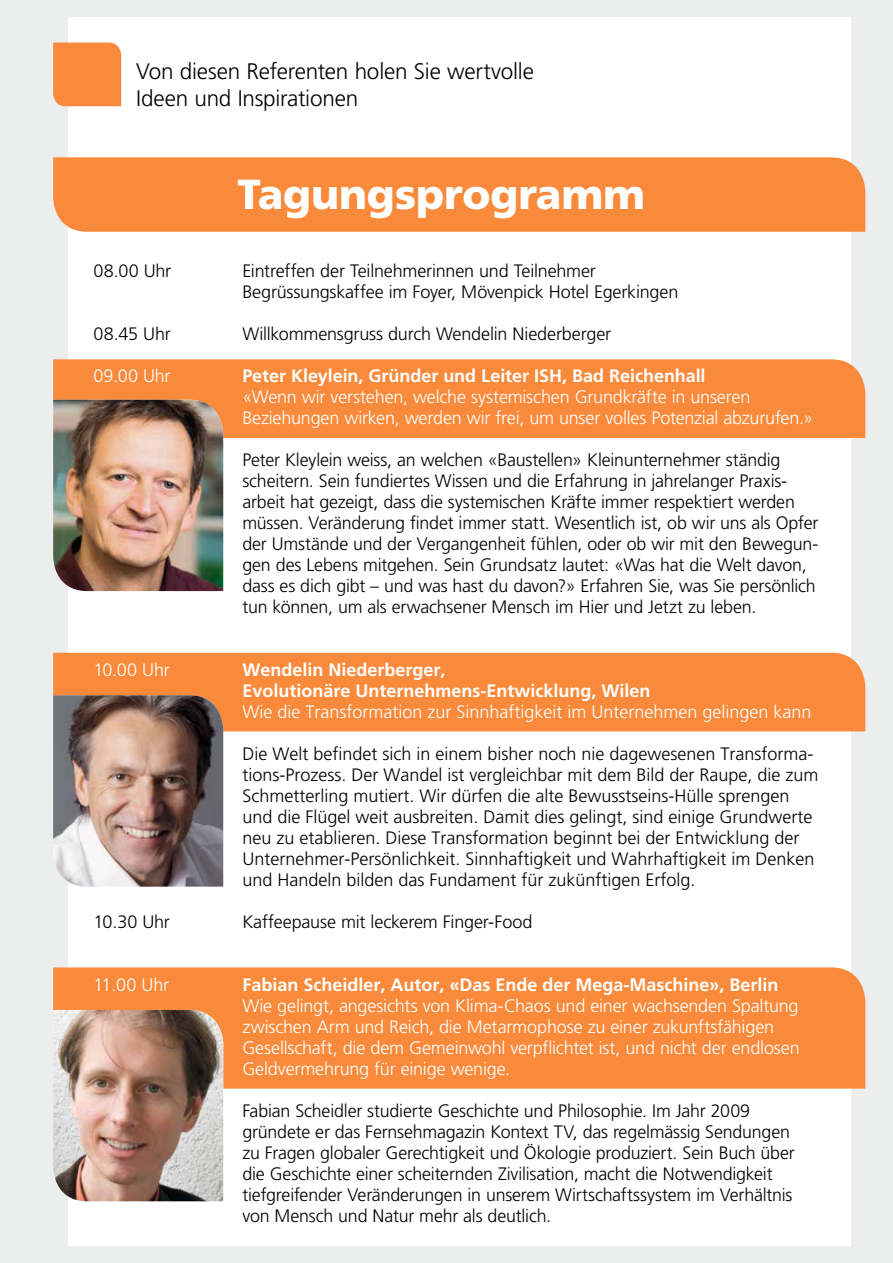
<style>
.page{position:relative;width:893px;height:1263px;background:#eceded}
.page>*{position:absolute;margin:0;border:0;box-sizing:border-box;transform-origin:0 0}
.t1{font:900 42px "Frutiger LT Std";letter-spacing:-.005em;color:#fff}
.t2{font:300 22.5px/27px "Frutiger LT Std";letter-spacing:-.01em;color:#000}
.t3{font:300 18px/21px "Frutiger LT Std";letter-spacing:-.005em;color:#000}
.t4{font:300 18px/21px "Frutiger LT Std";letter-spacing:-.01em;color:#fff}
.t5{font:700 18px/21px "Frutiger LT Std";color:#fff}
</style>
<div class="page">
<div style="left:68px;top:17px;width:782px;height:1228px;background:#fff"></div>
<div style="left:53px;top:157px;width:812px;height:75px;background:#fa8a3b"></div>
<div style="left:53px;top:359px;width:812px;height:79px;background:#fa8a3b"></div>
<div style="left:53px;top:653px;width:812px;height:78px;background:#fa8a3b"></div>
<div style="left:53px;top:967px;width:812px;height:122px;background:#fa8a3b"></div>
<div style="left:53px;top:43px;width:68px;height:63px;background:#fa8a3b"></div>
<img style="left:53px;top:400px;width:170px;height:191px">
<img style="left:53px;top:695px;width:170px;height:192px">
<img style="left:53px;top:1010px;width:170px;height:191px">
<p class="t2" style="left:136px;top:58px;width:399px">Von diesen Referenten holen Sie wertvolle<br>Ideen und Inspirationen</p>
<h1 class="t1" style="left:237px;top:169px;width:409px">Tagungsprogramm</h1>
<p class="t3" style="left:94px;top:261px;width:79px">08.00 Uhr</p>
<p class="t3" style="left:242px;top:261px;width:437px">Eintreffen der Teilnehmerinnen und Teilnehmer<br>Begrüssungskaffee im Foyer, Mövenpick Hotel Egerkingen</p>
<p class="t3" style="left:94px;top:324px;width:79px">08.45 Uhr</p>
<p class="t3" style="left:242px;top:324px;width:370px">Willkommensgruss durch Wendelin Niederberger</p>
<p class="t4" style="left:94px;top:366px;width:79px">09.00 Uhr</p>
<p class="t5" style="left:242px;top:365px;width:465px">Peter Kleylein, Gründer und Leiter ISH, Bad Reichenhall</p>
<p class="t4" style="left:242px;top:387px;width:572px">«Wenn wir verstehen, welche systemischen Grundkräfte in unseren<br>Beziehungen wirken, werden wir frei, um unser volles Potenzial abzurufen.»</p>
<p class="t3" style="left:242px;top:450px;width:578px">Peter Kleylein weiss, an welchen «Baustellen» Kleinunternehmer ständig scheitern. Sein fundiertes Wissen und die Erfahrung in jahrelanger Praxis&shy;arbeit hat gezeigt, dass die systemischen Kräfte immer respektiert werden müssen. Veränderung findet immer statt. Wesentlich ist, ob wir uns als Opfer der Umstände und der Vergangenheit fühlen, oder ob wir mit den Bewegun&shy;gen des Lebens mitgehen. Sein Grundsatz lautet: «Was hat die Welt davon, dass es dich gibt – und was hast du davon?» Erfahren Sie, was Sie persönlich tun können, um als erwachsener Mensch im Hier und Jetzt zu leben.</p>
<p class="t4" style="left:94px;top:660px;width:78px">10.00 Uhr</p>
<p class="t5" style="left:242px;top:659px;width:410px">Wendelin Niederberger,<br>Evolutionäre Unternehmens-Entwicklung, Wilen</p>
<p class="t4" style="left:242px;top:702px;width:571px">Wie die Transformation zur Sinnhaftigkeit im Unternehmen gelingen kann</p>
<p class="t3" style="left:242px;top:744px;width:578px">Die Welt befindet sich in einem bisher noch nie dagewesenen Transforma&shy;tions-Prozess. Der Wandel ist vergleichbar mit dem Bild der Raupe, die zum Schmetterling mutiert. Wir dürfen die alte Bewusstseins-Hülle sprengen und die Flügel weit ausbreiten. Damit dies gelingt, sind einige Grundwerte neu zu etablieren. Diese Transformation beginnt bei der Entwicklung der Unternehmer-Persönlichkeit. Sinnhaftigkeit und Wahrhaftigkeit im Denken und Handeln bilden das Fundament für zukünftigen Erfolg.</p>
<p class="t3" style="left:94px;top:912px;width:78px">10.30 Uhr</p>
<p class="t3" style="left:242px;top:912px;width:292px">Kaffeepause mit leckerem Finger-Food</p>
<p class="t4" style="left:94px;top:975px;width:77px">11.00 Uhr</p>
<p class="t5" style="left:242px;top:975px;width:538px">Fabian Scheidler, Autor, «Das Ende der Mega-Maschine», Berlin</p>
<p class="t4" style="left:242px;top:996px;width:559px">Wie gelingt, angesichts von Klima-Chaos und einer wachsenden Spaltung zwischen Arm und Reich, die Metarmophose zu einer zukunftsfähigen Gesellschaft, die dem Gemeinwohl verpflichtet ist, und nicht der endlosen Geldvermehrung für einige wenige.</p>
<p class="t3" style="left:242px;top:1101px;width:554px">Fabian Scheidler studierte Geschichte und Philosophie. Im Jahr 2009 gründete er das Fernsehmagazin Kontext TV, das regelmässig Sendungen zu Fragen globaler Gerechtigkeit und Ökologie produziert. Sein Buch über die Geschichte einer scheiternden Zivilisation, macht die Notwendigkeit tiefgreifender Veränderungen in unserem Wirtschaftssystem im Verhältnis von Mensch und Natur mehr als deutlich.</p>
</div>
